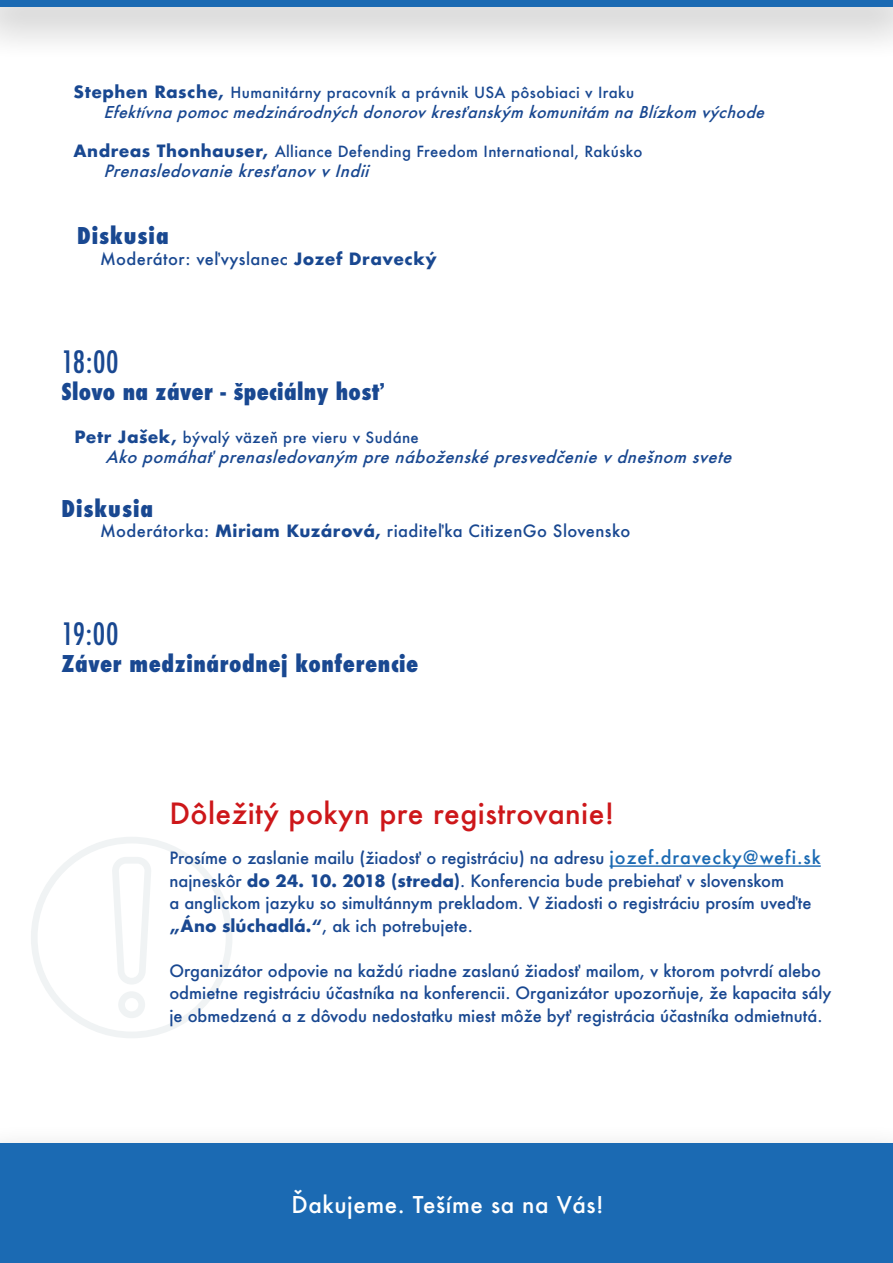
<style>
.page{position:relative;width:893px;height:1263px;background:#fff}
.page>*{position:absolute;margin:0;border:0;box-sizing:border-box;transform-origin:0 0}
.t1{font:500 condensed 30px "Futura";letter-spacing:-.005em;color:#194891}
.t2{font:500 28.5px "Futura";letter-spacing:.015em;color:#cd171a}
.t3{font:800 condensed 22.5px "Futura";letter-spacing:.025em;color:#194891}
.t4{font:500 22.5px "Futura";letter-spacing:.025em;color:#fff}
.t5{font:800 condensed 22.5px "Futura";letter-spacing:.045em;color:#194891}
.t6{font:500 16.5px/22.5px "Futura";color:#194891}
.t7{font:italic 500 16.5px "Futura";color:#194891}
.t8{font:500 16.5px "Futura";letter-spacing:.025em;color:#194891}
.t9{font:italic 500 15.9px "Futura";color:#194891}
.t10{font:500 15px "Futura";letter-spacing:.025em;color:#194891}
.s1{font-weight:700;font-size:16.5px}
.s2{font-weight:700}
.s3{font-size:18px;color:#1b6ab3}
</style>
<div class="page">
<svg style="left:31px;top:837px;width:201px;height:201px"></svg>
<hr style="left:610px;top:865px;width:211px;height:2px;background:#1b6ab3">
<div style="left:0;top:0;width:893px;height:62px;background:#000;opacity:.31"></div>
<div style="left:0;top:0;width:893px;height:7px;background:#1b6ab3"></div>
<div style="left:0;top:1122px;width:893px;height:141px;background:#fbfbfb"></div>
<div style="left:0;top:1144px;width:893px;height:119px;background:#1b6ab3"></div>
<p class="t10" style="left:73px;top:82px;width:562px"><span class="s1">Stephen Rasche,</span> Humanitárny pracovník a právnik USA pôsobiaci v Iraku</p>
<p class="t9" style="left:104px;top:101px;width:668px">Efektívnapomocmedzinárodnýchdonorovkresťanským komunitám naBlízkom východe</p>
<p class="t10" style="left:73px;top:142px;width:570px"><span class="s1">Andreas Thonhauser,</span> Alliance Defending Freedom International, Rakúsko</p>
<p class="t7" style="left:104px;top:160px;width:272px">PrenasledovaniekresťanovvIndii</p>
<h3 class="t5" style="left:77px;top:220px;width:93px">Diskusia</h3>
<p class="t8" style="left:100px;top:247px;width:338px">Moderátor: veľvyslanec <span class="s2">Jozef Dravecký</span></p>
<h1 class="t1" style="left:61px;top:343px;width:59px">18:00</h1>
<h3 class="t3" style="left:61px;top:376px;width:324px">Slovo na záver - špeciálny hosť</h3>
<p class="t10" style="left:75px;top:427px;width:346px"><span class="s1">Petr Jašek,</span> bývalý väzeň pre vieru v Sudáne</p>
<p class="t7" style="left:106px;top:445px;width:633px">Ako pomáhaťprenasledovaným prenábožensképresvedčenievdnešnom svete</p>
<h3 class="t5" style="left:61px;top:493px;width:93px">Diskusia</h3>
<p class="t8" style="left:100px;top:519px;width:532px">Moderátorka: <span class="s2">Miriam Kuzárová,</span> riaditeľka CitizenGo Slovensko</p>
<h1 class="t1" style="left:61px;top:614px;width:59px">19:00</h1>
<h3 class="t3" style="left:61px;top:648px;width:359px">Záver medzinárodnej konferencie</h3>
<h2 class="t2" style="left:169px;top:794px;width:447px">Dôležitý pokyn pre registrovanie!</h2>
<p class="t6" style="left:169px;top:847px;width:653px">Prosíme o zaslanie mailu (žiadosť o registráciu) na adresu <span class="s3">jozef.dravecky@wefi.sk </span>najneskôr <span class="s2">do 24. 10. 2018 (streda)</span>. Konferencia bude prebiehať v slovenskom<br>a anglickom jazyku so simultánnym prekladom. V žiadosti o registráciu prosím uveďte <span class="s2">„Áno slúchadlá.“</span>, ak ich potrebujete.</p>
<p class="t6" style="left:169px;top:959px;width:664px">Organizátor odpovie na každú riadne zaslanú žiadosť mailom, v ktorom potvrdí alebo odmietne registráciu účastníka na konferencii. Organizátor upozorňuje, že kapacita sály je obmedzená a z dôvodu nedostatku miest môže byť registrácia účastníka odmietnutá.</p>
<h3 class="t4" style="left:292px;top:1189px;width:314px">Ďakujeme. Tešíme sa na Vás!</h3>
</div>
